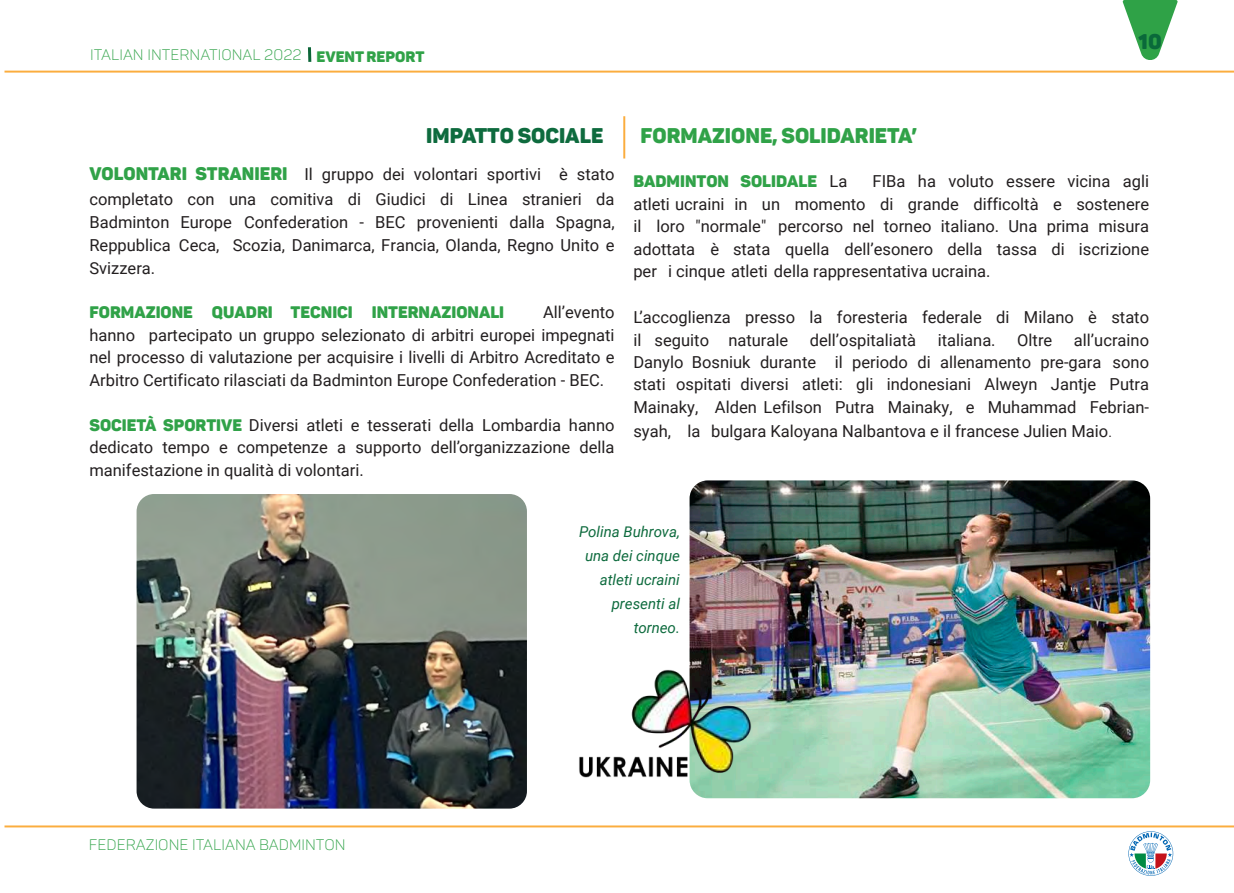
<style>
.page{position:relative;width:1234px;height:893px;background:#fff}
.page>*{position:absolute;margin:0;border:0;box-sizing:border-box;transform-origin:0 0}
.t1{font:21px "Panton Black Caps";color:#30a248}
.t2{font:21px "Panton Black Caps";color:#0e6b3e}
.t3{font:21px "Panton Black Caps";color:#0a693a}
.t4{font:16.5px/22.5px "Roboto";color:#231f20;text-align:justify}
.t5{font:16.5px "Panton Black Caps";color:#30a248}
.t6{font:italic 15px/24px "Roboto";color:#0e6b3e;text-align:right}
.t7{font:15px "Panton Light Caps";color:#30a248}
.t8{font:15px "Panton Light Caps";color:#2fa247}
.s1{font-family:"Panton Black Caps"}
.s2{font-family:"Roboto";color:#231f20}
.s3{font-family:"Panton Black Caps";font-size:18px;color:#30a248}
.s4{font-family:"Panton Black Caps";color:#30a248}
.s5{font-weight:300;font-size:18px}
</style>
<div class="page">
<svg style="left:1122px;top:0;width:55px;height:60px"></svg>
<hr style="left:5px;top:825px;width:1228px;height:2px;background:#fbad3e">
<hr style="left:308px;top:47px;width:3px;height:15px;background:#0c6638">
<hr style="left:5px;top:71px;width:1228px;height:2px;background:#fbad3e">
<hr style="left:623px;top:116px;width:2px;height:43px;background:#fbad3e">
<img style="left:136px;top:494px;width:391px;height:315px">
<img style="left:689px;top:480px;width:460px;height:318px">
<img style="left:579px;top:659px;width:182px;height:140px">
<svg style="left:1126px;top:830px;width:48px;height:47px"></svg>
<svg style="left:1128px;top:831px;width:44px;height:45px"></svg>
<p class="t7" style="left:90px;top:46px;width:336px">ITALIAN INTERNATIONAL 2022 <span class="s1">EVENT REPORT</span></p>
<p class="t3" style="left:1138px;top:28px;width:25px">10</p>
<p class="t2" style="left:426px;top:122px;width:178px">IMPATTO SOCIALE</p>
<p class="t1" style="left:640px;top:122px;width:277px">FORMAZIONE, SOLIDARIETA’</p>
<p class="t5" style="left:633px;top:171px;width:215px">BADMINTON SOLIDALE <span class="s2">La</span></p>
<p class="t4" style="left:89px;top:161px;width:526px;line-height:25px"><span class="s3">VOLONTARI STRANIERI</span> Il gruppo dei volontari sportivi è stato completato con una comitiva di Giudici di Linea stranieri da</p>
<p class="t4" style="left:89px;top:210px;width:526px;line-height:23px">Badminton Europe Confederation - BEC provenienti dalla Spagna, Reppublica Ceca, Scozia, Danimarca, Francia, Olanda, Regno Unito e Svizzera.</p>
<p class="t5" style="left:89px;top:301px;width:416px">FORMAZIONE QUADRI TECNICI INTERNAZIONALI</p>
<p class="t4" style="left:633px;top:170px;width:517px;text-indent:239px">FIBa ha voluto essere vicina agli atleti ucraini in un momento di grande difficoltà e sostenere il loro "normale" percorso nel torneo italiano. Una prima misura adottata è stata quella dell’esonero della tassa di iscrizione per i cinque atleti della rappresentativa ucraina.</p>
<p class="t4" style="left:633px;top:306px;width:517px">L’accoglienza presso la foresteria federale di Milano è stato il seguito naturale</p>
<p class="t4" style="left:89px;top:300px;width:526px;text-indent:453px">All’evento hanno partecipato un gruppo selezionato di arbitri europei impegnati nel processo di valutazione per acquisire i livelli di Arbitro Acreditato e Arbitro Certificato rilasciati da Badminton Europe Confederation - BEC.</p>
<p class="t4" style="left:89px;top:413px;width:526px"><span class="s4">SOCIETÀ SPORTIVE</span> Diversi atleti e tesserati della Lombardia hanno dedicato tempo e competenze a supporto dell’organizzazione della manifestazione in qualità di volontari.</p>
<p class="t4" style="left:633px;top:328px;width:517px;text-indent:440px">all’ucraino Danylo Bosniuk durante il periodo di allenamento pre-gara sono stati ospitati diversi atleti: gli indonesiani Alweyn Jantje Putra Mainaky, Alden Lefilson Putra Mainaky, e Muhammad Febrian-</p>
<p class="t4" style="left:633px;top:419px;width:480px">syah, la bulgara Kaloyana Nalbantova e il francese Julien Maio<span class="s5">.</span></p>
<p class="t4" style="left:809px;top:328px;width:108px">dell’ospitaliatà</p>
<p class="t4" style="left:937px;top:328px;width:59px">italiana.</p>
<p class="t4" style="left:1017px;top:328px;width:37px">Oltre</p>
<p class="t8" style="left:89px;top:836px;width:258px">FEDERAZIONE ITALIANA BADMINTON</p>
<p class="t6" style="left:579px;top:519px;width:102px">Polina Buhrova, una dei cinque atleti ucraini presenti al torneo.</p>
</div>
